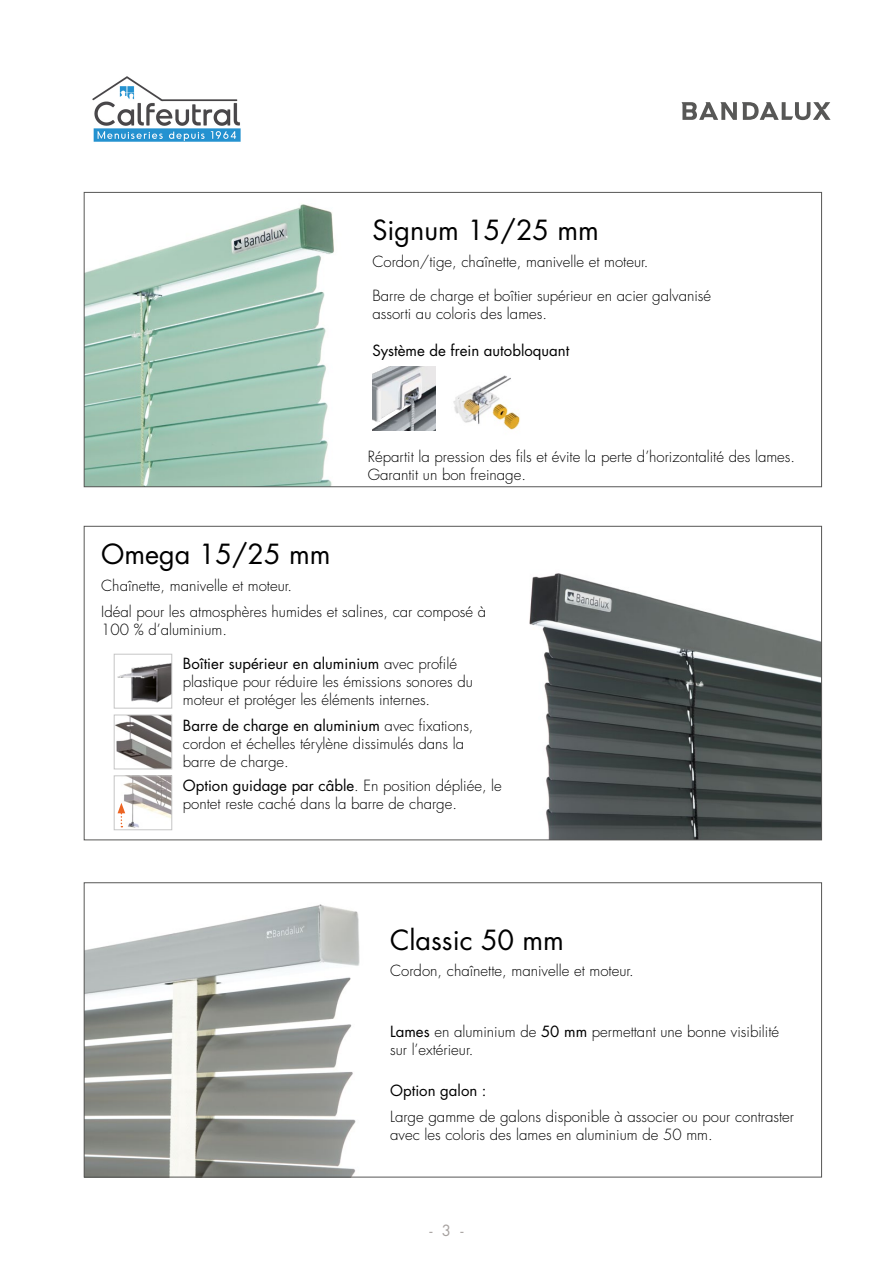
<style>
.page{position:relative;width:893px;height:1263px;background:#fff}
.page>*{position:absolute;margin:0;border:0;box-sizing:border-box;transform-origin:0 0}
.t1{font:27px "Futura Std";color:#000}
.t2{font:300 15px/18px "Futura Std";color:#000}
.t3{font:15px "Futura Std";color:#000}
.t4{font:15px "Futura Std";color:#a7a2a0}
.s1{font-weight:400}
</style>
<div class="page">
<img style="left:86px;top:204px;width:350px;height:281px">
<img style="left:529px;top:573px;width:291px;height:265px">
<img style="left:86px;top:904px;width:274px;height:271px">
<img style="left:453px;top:375px;width:67px;height:55px">
<img style="left:372px;top:367px;width:64px;height:63px">
<img style="left:117px;top:663px;width:53px;height:40px">
<div style="left:114px;top:654px;width:58px;height:54px;border:1px solid #c6c6c6"></div>
<img style="left:116px;top:717px;width:54px;height:50px">
<div style="left:114px;top:715px;width:58px;height:54px;border:1px solid #c6c6c6"></div>
<img style="left:117px;top:778px;width:53px;height:50px">
<div style="left:114px;top:776px;width:58px;height:54px;border:1px solid #c6c6c6"></div>
<svg style="left:118px;top:803px;width:7px;height:24px"></svg>
<svg style="left:682px;top:102px;width:148px;height:18px"></svg>
<img style="left:92px;top:76px;width:149px;height:66px">
<h1 class="t1" style="left:372px;top:213px;width:228px">Signum 15/25 mm</h1>
<p class="t2" style="left:372px;top:253px;width:277px">Cordon/tige, chaînette, manivelle et moteur.</p>
<p class="t2" style="left:372px;top:287px;width:340px">Barre de charge et boîtier supérieur en acier galvanisé assorti au coloris des lames.</p>
<p class="t3" style="left:372px;top:341px;width:198px">Système de frein autobloquant</p>
<h1 class="t1" style="left:101px;top:537px;width:231px">Omega 15/25 mm</h1>
<p class="t2" style="left:368px;top:448px;width:429px">Répartit la pression des fils et évite la perte d’horizontalité des lames.<br>Garantit un bon freinage.</p>
<p class="t2" style="left:101px;top:572px;width:386px;line-height:26.5px">Chaînette, manivelle et moteur.<br>Idéal pour les atmosphères humides et salines, car composé à</p>
<p class="t2" style="left:101px;top:621px;width:127px">100 % d’aluminium.</p>
<p class="t2" style="left:183px;top:655px;width:292px"><span class="s1">Boîtier supérieur en aluminium</span> avec profilé plastique pour réduire les émissions sonores du moteur et protéger les éléments internes.</p>
<p class="t2" style="left:183px;top:717px;width:292px"><span class="s1">Barre de charge en aluminium</span> avec fixations, cordon et échelles térylène dissimulés dans la barre de charge.</p>
<p class="t2" style="left:183px;top:777px;width:321px"><span class="s1">Option guidage par câble</span>. En position dépliée, le pontet reste caché dans la barre de charge.</p>
<h1 class="t1" style="left:390px;top:922px;width:175px">Classic 50 mm</h1>
<p class="t2" style="left:390px;top:962px;width:245px">Cordon, chaînette, manivelle et moteur.</p>
<p class="t2" style="left:390px;top:1022px;width:391px"><span class="s1">Lames</span> en aluminium de <span class="s1">50 mm</span> permettant une bonne visibilité sur l’extérieur.</p>
<p class="t3" style="left:390px;top:1081px;width:98px">Option galon :</p>
<p class="t2" style="left:390px;top:1108px;width:405px">Large gamme de galons disponible à associer ou pour contraster avec les coloris des lames en aluminium de 50 mm.</p>
<p class="t4" style="left:429px;top:1221px;width:35px">- 3 -</p>
</div>
